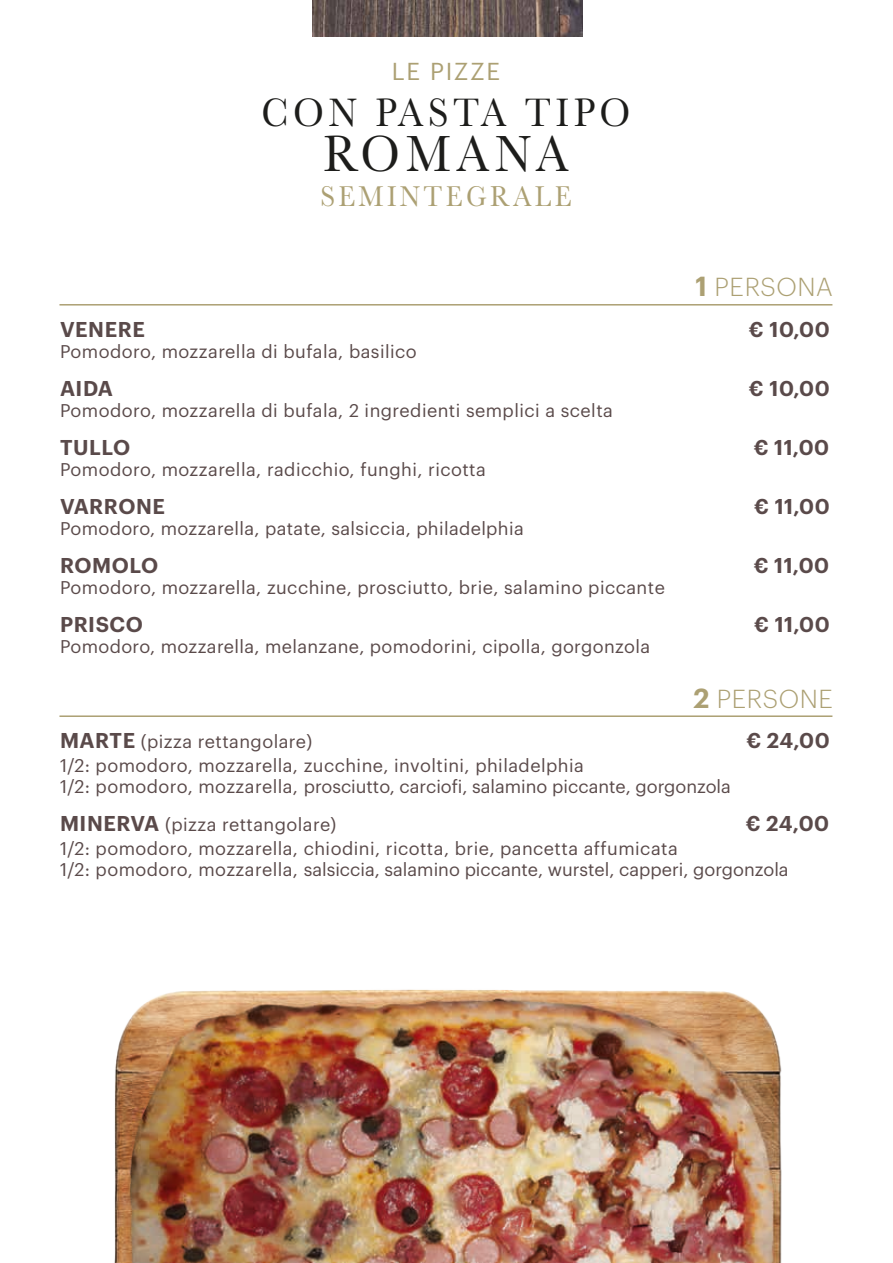
<style>
.page{position:relative;width:893px;height:1263px;background:#fff}
.page>*{position:absolute;margin:0;border:0;box-sizing:border-box;transform-origin:0 0}
.t1{font:52.8px "Baskerville";letter-spacing:.125em;color:#1d1d1b;scale:.91 1}
.t2{font:41.25px "Baskerville";letter-spacing:.125em;color:#1d1d1b;scale:.91 1}
.t3{font:29.7px "Baskerville";letter-spacing:.125em;color:#aca073;scale:.91 1}
.t4{font:300 25.5px "Graphik";letter-spacing:.025em;color:#aca073}
.t5{font:24px "Graphik";letter-spacing:.075em;color:#aca073}
.t6{font:600 21px "Graphik";letter-spacing:.025em;color:#5a4a4a}
.t7{font:18px/21px "Graphik";letter-spacing:.025em;color:#5a4a4a}
.s1{font-weight:600;font-size:27px}
.s2{font-weight:600;font-size:21px}
</style>
<div class="page">
<img style="left:313px;top:0;width:270px;height:37px">
<hr style="left:59px;top:304px;width:773px;height:2px;background:#aca073">
<hr style="left:59px;top:715px;width:773px;height:2px;background:#aca073">
<img style="left:114px;top:989px;width:668px;height:274px">
<h3 class="t5" style="left:392px;top:53px;width:110px">LE PIZZE</h3>
<h2 class="t2" style="left:262px;top:86px;width:407px">CON PASTA TIPO</h2>
<h1 class="t1" style="left:324px;top:120px;width:270px">ROMANA</h1>
<h3 class="t3" style="left:320px;top:178px;width:277px">SEMINTEGRALE</h3>
<h3 class="t4" style="left:695px;top:268px;width:139px"><span class="s1">1</span> PERSONA</h3>
<p class="t6" style="left:60px;top:313px;width:86px">VENERE</p>
<p class="t6" style="left:749px;top:313px;width:82px">€ 10,00</p>
<p class="t7" style="left:60px;top:339px;width:358px">Pomodoro, mozzarella di bufala, basilico</p>
<p class="t6" style="left:60px;top:372px;width:55px">AIDA</p>
<p class="t6" style="left:749px;top:372px;width:82px">€ 10,00</p>
<p class="t7" style="left:60px;top:398px;width:554px">Pomodoro, mozzarella di bufala, 2 ingredienti semplici a scelta</p>
<p class="t6" style="left:60px;top:431px;width:72px">TULLO</p>
<p class="t6" style="left:754px;top:431px;width:77px">€ 11,00</p>
<p class="t7" style="left:60px;top:457px;width:427px">Pomodoro, mozzarella, radicchio, funghi, ricotta</p>
<p class="t6" style="left:60px;top:490px;width:106px">VARRONE</p>
<p class="t6" style="left:754px;top:490px;width:77px">€ 11,00</p>
<p class="t7" style="left:60px;top:516px;width:465px">Pomodoro, mozzarella, patate, salsiccia, philadelphia</p>
<p class="t6" style="left:60px;top:549px;width:100px">ROMOLO</p>
<p class="t6" style="left:754px;top:549px;width:77px">€ 11,00</p>
<p class="t7" style="left:60px;top:575px;width:606px">Pomodoro, mozzarella, zucchine, prosciutto, brie, salamino piccante</p>
<p class="t6" style="left:60px;top:608px;width:84px">PRISCO</p>
<p class="t6" style="left:754px;top:608px;width:77px">€ 11,00</p>
<p class="t7" style="left:60px;top:634px;width:592px">Pomodoro, mozzarella, melanzane, pomodorini, cipolla, gorgonzola</p>
<h3 class="t4" style="left:693px;top:680px;width:141px"><span class="s1">2</span> PERSONE</h3>
<p class="t7" style="left:60px;top:729px;width:254px"><span class="s2">MARTE</span> (pizza rettangolare)</p>
<p class="t6" style="left:746px;top:724px;width:85px">€ 24,00</p>
<p class="t7" style="left:60px;top:753px;width:672px">1/2: pomodoro, mozzarella, zucchine, involtini, philadelphia<br>1/2: pomodoro, mozzarella, prosciutto, carciofi, salamino piccante, gorgonzola</p>
<p class="t7" style="left:60px;top:813px;width:278px"><span class="s2">MINERVA</span> (pizza rettangolare)</p>
<p class="t6" style="left:746px;top:807px;width:85px">€ 24,00</p>
<p class="t7" style="left:60px;top:837px;width:730px">1/2: pomodoro, mozzarella, chiodini, ricotta, brie, pancetta affumicata<br>1/2: pomodoro, mozzarella, salsiccia, salamino piccante, wurstel, capperi, gorgonzola</p>
</div>
